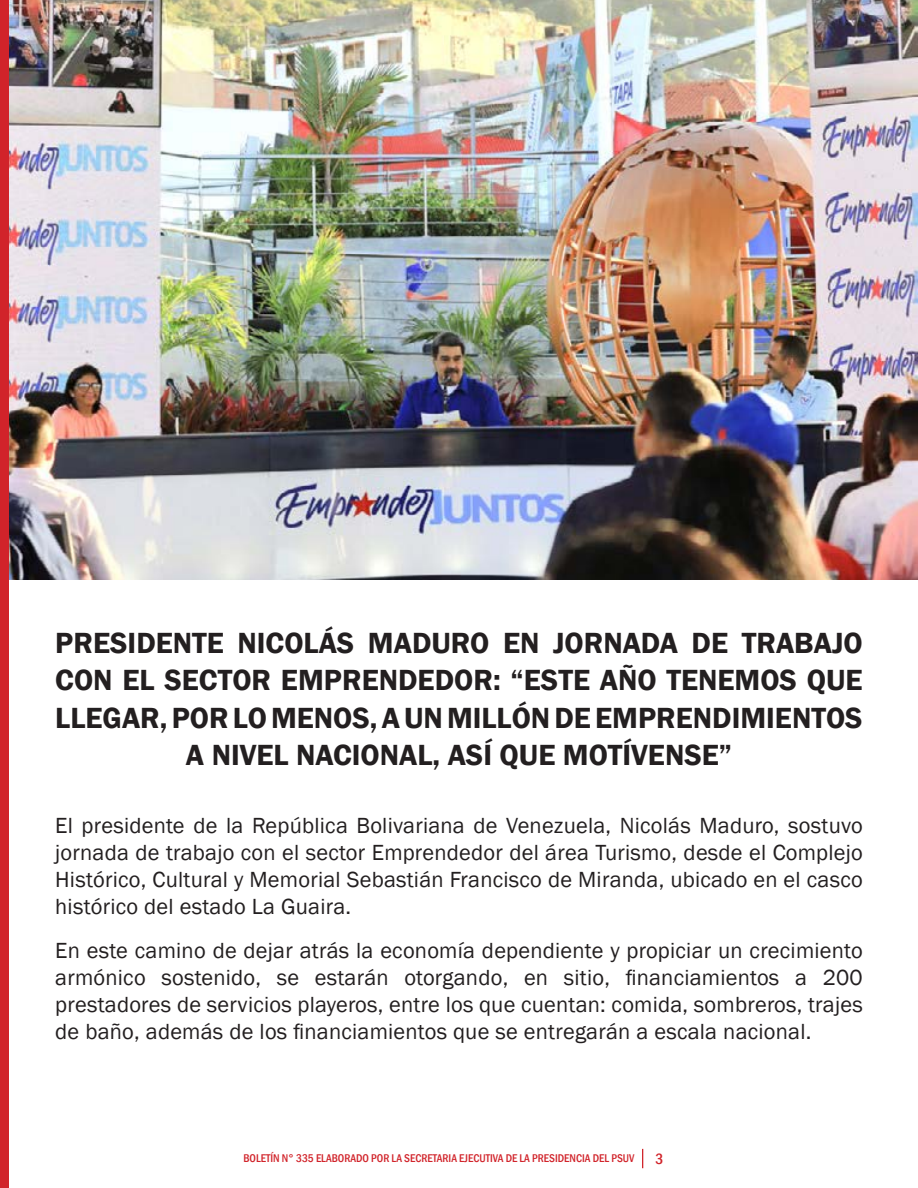
<style>
.page{position:relative;width:918px;height:1188px;background:#fff}
.page>*{position:absolute;margin:0;border:0;box-sizing:border-box;transform-origin:0 0}
.Estilo_de_párrafo_1{font:600 30px/37.5px "Franklin Gothic";color:#231f20;text-align:center}
.Estilo_de_párrafo_1-2{font:22.5px/27px "Franklin Gothic";letter-spacing:.01em;color:#231f20;text-align:justify}
.t1{font:500 condensed 15.3px "Franklin Gothic";color:#d1232a}
.t2{font:500 condensed 11.55px "Franklin Gothic";color:#d1232a}
</style>
<div class="page">
<svg style="left:642px;top:1149px;width:1px;height:19px"></svg>
<img style="left:9px;top:0;width:909px;height:579px">
<div style="left:0;top:0;width:9px;height:1188px;background:#d1232a"></div>
<p class="Estilo_de_párrafo_1" style="left:55px;top:624px;width:809px">PRESIDENTE NICOLÁS MADURO EN JORNADA DE TRABAJO CON EL SECTOR EMPRENDEDOR: “ESTE AÑO TENEMOS QUE LLEGAR, POR LO MENOS, A UN MILLÓN DE EMPRENDIMIENTOS A NIVEL NACIONAL, ASÍ QUE MOTÍVENSE”</p>
<p class="Estilo_de_párrafo_1-2" style="left:55px;top:813px;width:809px">El presidente de la República Bolivariana de Venezuela, Nicolás Maduro, sostuvo jornada de trabajo con el sector Emprendedor del área Turismo, desde el Complejo Histórico, Cultural y Memorial Sebastián Francisco de Miranda, ubicado en el casco histórico del estado La Guaira.</p>
<p class="Estilo_de_párrafo_1-2" style="left:55px;top:938px;width:809px">En este camino de dejar atrás la economía dependiente y propiciar un crecimiento armónico sostenido, se estarán otorgando, en sitio, financiamientos a 200 prestadores de servicios playeros, entre los que cuentan: comida, sombreros, trajes de baño, además de los financiamientos que se entregarán a escala nacional.</p>
<p class="t2" style="left:243px;top:1150px;width:393px">BOLETÍN N° 335 ELABORADO POR LA SECRETARIA EJECUTIVA DE LA PRESIDENCIA DEL PSUV</p>
<p class="t1" style="left:655px;top:1149px;width:9px">3</p>
</div>
